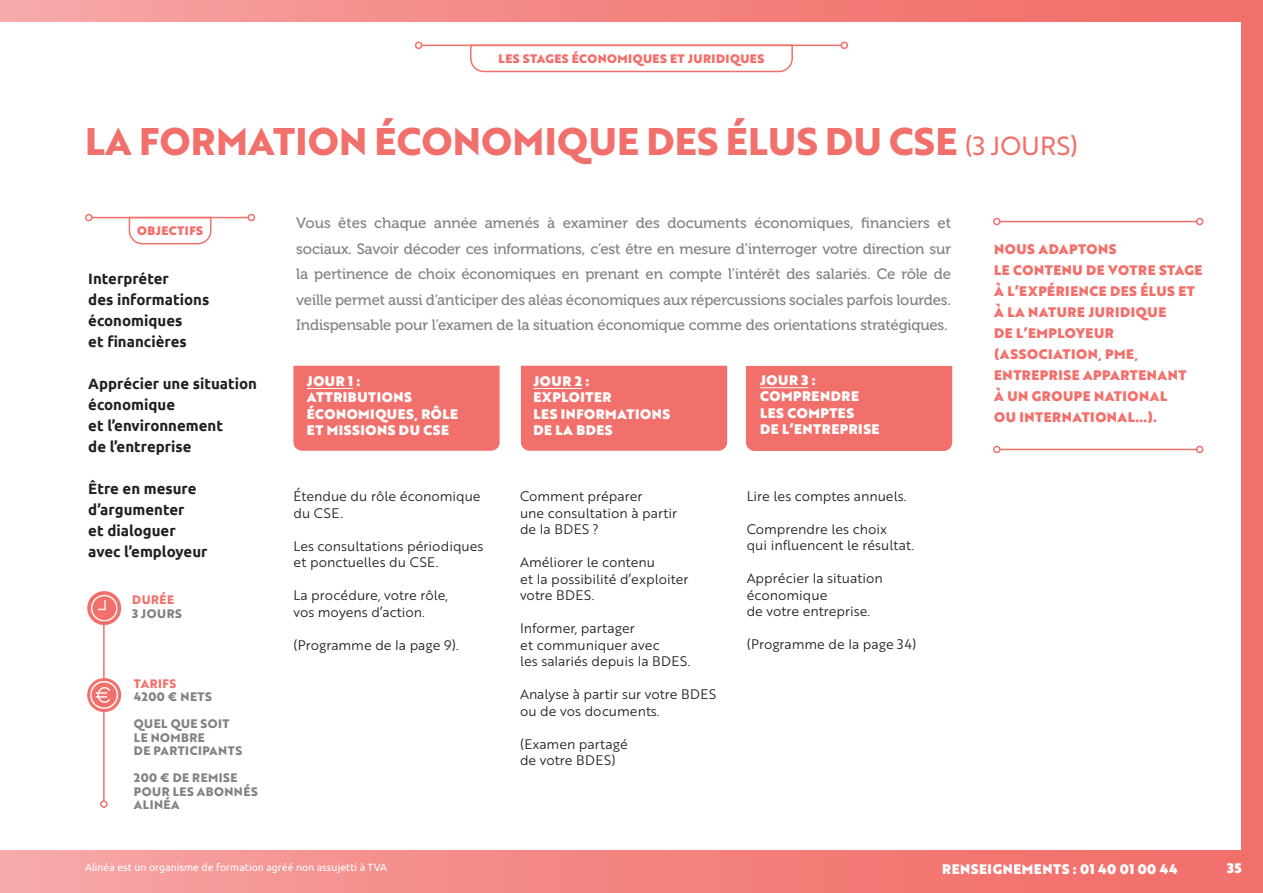
<style>
.page{position:relative;width:1263px;height:893px;background:#fff}
.page>*{position:absolute;margin:0;border:0;box-sizing:border-box;transform-origin:0 0}
.t1{font:700 37.5px "Brother 1816 Extra";letter-spacing:.01em;color:#f2706c}
.t2{font:15px/25.5px "Museo 500";letter-spacing:-.01em;color:#808285;text-align:justify}
.t3{font:700 15px/21px "Ubuntu";color:#231f20}
.t4{font:13.5px/16.5px "Brother 1816 Book";color:#231f20}
.t5{font:13.5px/21px "Brother 1816 Black";letter-spacing:.04em;color:#f2706c}
.t6{font:13.5px "Brother 1816 Black";letter-spacing:.04em;color:#fff}
.t7{font:700 12px "Brother 1816 Extra";letter-spacing:.04em;color:#808285}
.t8{font:12px "Brother 1816 Black";letter-spacing:.04em;color:#f2706c}
.t9{font:700 12px "Brother 1816 Extra";letter-spacing:.04em;color:#f2706c}
.t10{font:10.5px "Ubuntu";color:#fff}
.s1{font-family:"Brother 1816 Regular";font-weight:400;font-size:25.5px}
</style>
<div class="page">
<div style="left:0;top:0;width:1242px;height:21px;background:linear-gradient(to right,#f6a5a5,#f16964)"></div>
<div style="left:0;top:850px;width:1242px;height:43px;background:linear-gradient(to right,#f6a5a5,#f16964)"></div>
<div style="left:1242px;top:0;width:21px;height:893px;background:#f2706c"></div>
<svg style="left:469px;top:44px;width:325px;height:29px"></svg>
<hr style="left:422px;top:45px;width:419px;height:1px;background:#f2706c">
<div style="left:841px;top:42px;width:7px;height:7px;border:2px solid #f2706c;border-radius:50%"></div>
<div style="left:415px;top:42px;width:7px;height:7px;border:2px solid #f2706c;border-radius:50%"></div>
<div style="left:293px;top:366px;width:207px;height:85px;background:#f2706c"></div>
<div style="left:521px;top:366px;width:206px;height:85px;background:#f2706c"></div>
<div style="left:746px;top:366px;width:206px;height:85px;background:#f2706c"></div>
<hr style="left:307px;top:388px;width:46px;height:1px;background:#fff">
<hr style="left:533px;top:388px;width:49px;height:1px;background:#fff">
<hr style="left:760px;top:387px;width:48px;height:1px;background:#fff">
<svg style="left:87px;top:591px;width:34px;height:34px"></svg>
<svg style="left:91px;top:595px;width:27px;height:26px"></svg>
<hr style="left:103px;top:625px;width:2px;height:176px;background:#f2706c">
<div style="left:100px;top:800px;width:8px;height:8px;border:2px solid #f2706c;border-radius:50%"></div>
<div style="left:87px;top:678px;width:34px;height:34px;background:#f2706c;border-radius:50%"></div>
<svg style="left:90px;top:681px;width:28px;height:28px"></svg>
<svg style="left:128px;top:216px;width:84px;height:29px"></svg>
<hr style="left:92px;top:217px;width:156px;height:1px;background:#f2706c">
<div style="left:248px;top:214px;width:7px;height:7px;border:2px solid #f2706c;border-radius:50%"></div>
<div style="left:85px;top:214px;width:8px;height:7px;border:2px solid #f2706c;border-radius:50%"></div>
<hr style="left:1000px;top:221px;width:197px;height:1px;background:#f2706c">
<div style="left:1196px;top:218px;width:7px;height:7px;border:2px solid #f2706c;border-radius:50%"></div>
<div style="left:993px;top:218px;width:7px;height:7px;border:2px solid #f2706c;border-radius:50%"></div>
<hr style="left:1000px;top:449px;width:197px;height:1px;background:#f2706c">
<div style="left:1196px;top:446px;width:7px;height:7px;border:2px solid #f2706c;border-radius:50%"></div>
<div style="left:993px;top:446px;width:7px;height:7px;border:2px solid #f2706c;border-radius:50%"></div>
<p class="t8" style="left:499px;top:49px;width:267px">LES STAGES ÉCONOMIQUES ET JURIDIQUES</p>
<p class="t1" style="left:85px;top:112px;width:995px">LA FORMATION ÉCONOMIQUE DES ÉLUS DU CSE <span class="s1">(3 JOURS)</span></p>
<p class="t8" style="left:137px;top:221px;width:68px">OBJECTIFS</p>
<p class="t3" style="left:88px;top:268px;width:82px">Interpréter</p>
<p class="t3" style="left:88px;top:289px;width:122px">des informations économiques</p>
<p class="t3" style="left:88px;top:331px;width:100px">et financières</p>
<p class="t3" style="left:88px;top:373px;width:170px">Apprécier une situation économique</p>
<p class="t3" style="left:88px;top:415px;width:136px">et l’environnement</p>
<p class="t3" style="left:88px;top:436px;width:105px">de l’entreprise</p>
<p class="t3" style="left:88px;top:478px;width:110px">Être en mesure</p>
<p class="t3" style="left:88px;top:499px;width:98px">d’argumenter</p>
<p class="t3" style="left:88px;top:520px;width:89px">et dialoguer</p>
<p class="t3" style="left:88px;top:541px;width:121px">avec l’employeur</p>
<p class="t9" style="left:132px;top:591px;width:43px">DURÉE</p>
<p class="t7" style="left:132px;top:604px;width:51px">3 JOURS</p>
<p class="t9" style="left:134px;top:674px;width:44px">TARIFS</p>
<p class="t7" style="left:134px;top:688px;width:79px">4200 € NETS</p>
<p class="t7" style="left:134px;top:715px;width:97px">QUEL QUE SOIT</p>
<p class="t7" style="left:134px;top:728px;width:73px">LE NOMBRE</p>
<p class="t7" style="left:134px;top:742px;width:110px">DE PARTICIPANTS</p>
<p class="t7" style="left:134px;top:769px;width:105px">200 € DE REMISE</p>
<p class="t7" style="left:134px;top:782px;width:125px">POUR LES ABONNÉS</p>
<p class="t7" style="left:134px;top:796px;width:47px">ALINÉA</p>
<p class="t2" style="left:296px;top:210px;width:656px">Vous êtes chaque année amenés à examiner des documents économiques, financiers et sociaux. Savoir décoder ces informations, c’est être en mesure d’interroger votre direction sur la pertinence de choix économiques en prenant en compte l’intérêt des salariés. Ce rôle de veille permet aussi d’anticiper des aléas économiques aux répercussions sociales parfois lourdes.<br>Indispensable pour l’examen de la situation économique comme des orientations stratégiques.</p>
<p class="t6" style="left:307px;top:370px;width:55px">JOUR 1 :</p>
<p class="t6" style="left:307px;top:387px;width:106px">ATTRIBUTIONS</p>
<p class="t6" style="left:307px;top:403px;width:153px">ÉCONOMIQUES, RÔLE</p>
<p class="t6" style="left:307px;top:420px;width:144px">ET MISSIONS DU CSE</p>
<p class="t4" style="left:293px;top:488px;width:189px">Étendue du rôle économique du CSE.</p>
<p class="t4" style="left:293px;top:537px;width:192px">Les consultations périodiques et ponctuelles du CSE.</p>
<p class="t4" style="left:293px;top:587px;width:156px">La procédure, votre rôle,</p>
<p class="t4" style="left:293px;top:603px;width:133px">vos moyens d’action.</p>
<p class="t4" style="left:293px;top:636px;width:167px">(Programme de la page 9).</p>
<p class="t6" style="left:533px;top:370px;width:57px">JOUR 2 :</p>
<p class="t6" style="left:533px;top:387px;width:79px">EXPLOITER</p>
<p class="t6" style="left:533px;top:403px;width:138px">LES INFORMATIONS</p>
<p class="t6" style="left:533px;top:420px;width:81px">DE LA BDES</p>
<p class="t4" style="left:520px;top:488px;width:124px">Comment préparer</p>
<p class="t4" style="left:520px;top:504px;width:159px">une consultation à partir</p>
<p class="t4" style="left:520px;top:521px;width:80px">de la BDES ?</p>
<p class="t4" style="left:520px;top:554px;width:137px">Améliorer le contenu</p>
<p class="t4" style="left:520px;top:570px;width:170px">et la possibilité d’exploiter</p>
<p class="t4" style="left:520px;top:587px;width:76px">votre BDES.</p>
<p class="t4" style="left:520px;top:620px;width:116px">Informer, partager</p>
<p class="t4" style="left:520px;top:636px;width:141px">et communiquer avec</p>
<p class="t4" style="left:520px;top:653px;width:172px">les salariés depuis la BDES.</p>
<p class="t4" style="left:520px;top:686px;width:198px">Analyse à partir sur votre BDES ou de vos documents.</p>
<p class="t4" style="left:520px;top:735px;width:109px">(Examen partagé</p>
<p class="t4" style="left:520px;top:752px;width:97px">de votre BDES)</p>
<p class="t6" style="left:760px;top:370px;width:57px">JOUR 3 :</p>
<p class="t6" style="left:760px;top:386px;width:100px">COMPRENDRE</p>
<p class="t6" style="left:760px;top:403px;width:95px">LES COMPTES</p>
<p class="t6" style="left:760px;top:419px;width:121px">DE L’ENTREPRISE</p>
<p class="t4" style="left:747px;top:487px;width:161px">Lire les comptes annuels.</p>
<p class="t4" style="left:747px;top:520px;width:142px">Comprendre les choix</p>
<p class="t4" style="left:747px;top:536px;width:169px">qui influencent le résultat.</p>
<p class="t4" style="left:747px;top:569px;width:138px">Apprécier la situation économique</p>
<p class="t4" style="left:747px;top:602px;width:125px">de votre entreprise.</p>
<p class="t4" style="left:747px;top:635px;width:171px">(Programme de la page 34)</p>
<p class="t5" style="left:994px;top:238px;width:124px">NOUS ADAPTONS</p>
<p class="t5" style="left:994px;top:259px;width:210px">LE CONTENU DE VOTRE STAGE<br>À L’EXPÉRIENCE DES ÉLUS ET<br>À LA NATURE JURIDIQUE</p>
<p class="t5" style="left:994px;top:322px;width:121px">DE L’EMPLOYEUR</p>
<p class="t5" style="left:994px;top:343px;width:146px">(ASSOCIATION, PME,</p>
<p class="t5" style="left:994px;top:364px;width:194px">ENTREPRISE APPARTENANT</p>
<p class="t5" style="left:994px;top:385px;width:175px">À UN GROUPE NATIONAL</p>
<p class="t5" style="left:994px;top:406px;width:164px">OU INTERNATIONAL…).</p>
<p class="t10" style="left:85px;top:861px;width:303px">Alinéa est un organisme de formation agréé non assujetti à TVA</p>
<p class="t6" style="left:942px;top:858px;width:237px">RENSEIGNEMENTS : 01 40 01 00 44</p>
<p class="t6" style="left:1227px;top:858px;width:16px">35</p>
</div>
